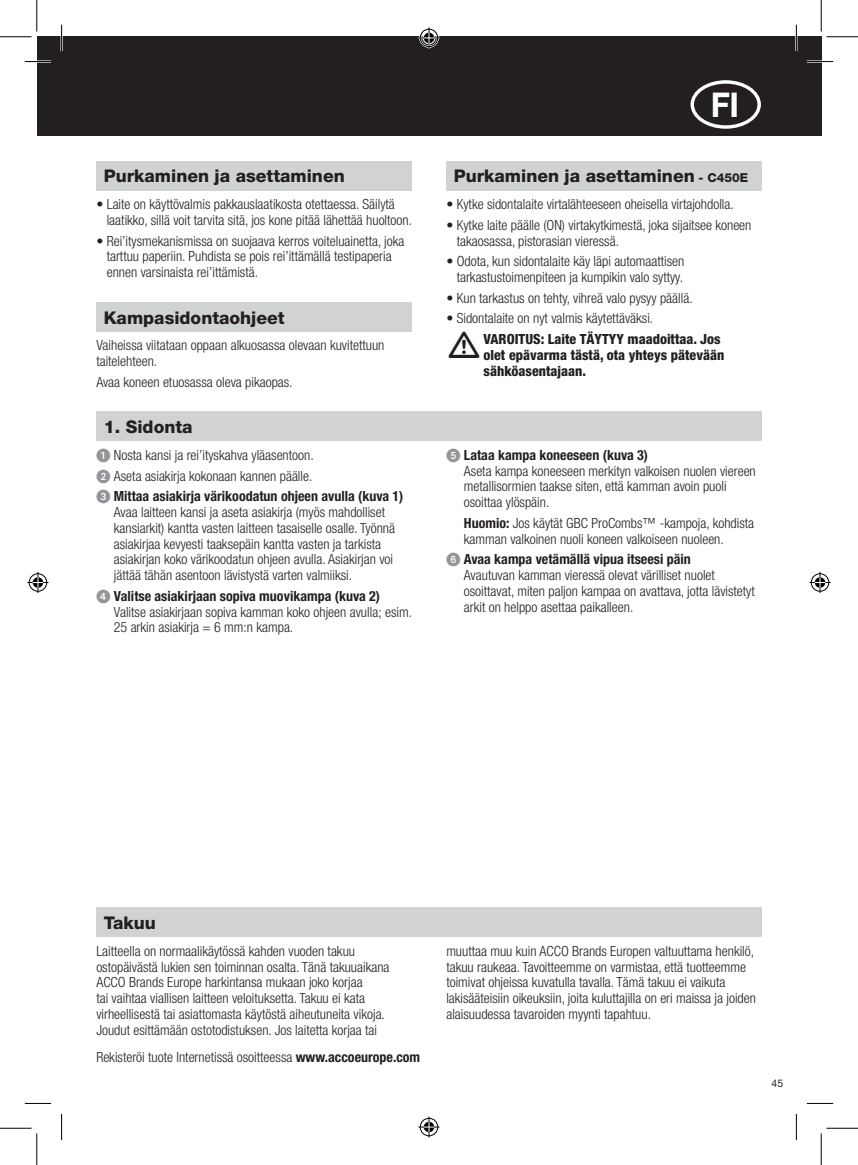
<style>
.page{position:relative;width:858px;height:1165px;background:#fff}
.page>*{position:absolute;margin:0;border:0;box-sizing:border-box;transform-origin:0 0}
.t1{font:700 34.12px "Helvetica Neue";color:#fff;scale:.95 1}
.t2{font:800 17.5px "Helvetica Neue";color:#231f20}
.t3{font:300 condensed 14px/15.8px "Helvetica Neue";color:#231f20}
.t4{font:800 condensed 14px/15.8px "Helvetica Neue";color:#231f20}
.t5{font:10.5px "Helvetica Neue";color:#231f20}
.s1{font-family:"European Pi One";font-weight:400;font-stretch:normal;color:#939598}
.s2{font-weight:700}
.s3{font-size:12.25px}
</style>
<div class="page">
<div style="left:37px;top:37px;width:784px;height:99px;background:#231f20"></div>
<div style="left:96px;top:907px;width:665px;height:30px;background:#d1d2d4"></div>
<div style="left:96px;top:161px;width:315px;height:30px;background:#d1d2d4"></div>
<div style="left:446px;top:161px;width:315px;height:30px;background:#d1d2d4"></div>
<div style="left:96px;top:302px;width:315px;height:30px;background:#d1d2d4"></div>
<div style="left:96px;top:411px;width:665px;height:30px;background:#d1d2d4"></div>
<hr style="left:25px;top:60px;width:26px;height:3px;background:#fff">
<hr style="left:806px;top:60px;width:26px;height:3px;background:#fff">
<hr style="left:60px;top:25px;width:3px;height:26px;background:#fff">
<hr style="left:795px;top:25px;width:2px;height:26px;background:#fff">
<svg style="left:25px;top:61px;width:26px;height:1px"></svg>
<svg style="left:806px;top:61px;width:26px;height:1px"></svg>
<svg style="left:25px;top:1103px;width:26px;height:1px"></svg>
<svg style="left:806px;top:1103px;width:26px;height:1px"></svg>
<svg style="left:61px;top:25px;width:1px;height:26px"></svg>
<svg style="left:61px;top:1114px;width:1px;height:26px"></svg>
<svg style="left:795px;top:25px;width:1px;height:26px"></svg>
<svg style="left:795px;top:1114px;width:1px;height:26px"></svg>
<hr style="left:0;top:36px;width:32px;height:1px;background:#000">
<hr style="left:826px;top:36px;width:31px;height:1px;background:#000">
<hr style="left:0;top:1128px;width:32px;height:1px;background:#000">
<hr style="left:826px;top:1128px;width:31px;height:1px;background:#000">
<hr style="left:36px;top:0;width:1px;height:32px;background:#000">
<hr style="left:36px;top:1133px;width:1px;height:32px;background:#000">
<hr style="left:820px;top:0;width:1px;height:32px;background:#000">
<hr style="left:820px;top:1133px;width:1px;height:32px;background:#000">
<svg style="left:418px;top:27px;width:21px;height:21px"></svg>
<svg style="left:418px;top:1116px;width:21px;height:21px"></svg>
<svg style="left:27px;top:572px;width:21px;height:21px"></svg>
<svg style="left:809px;top:572px;width:21px;height:21px"></svg>
<p class="t2" style="left:104px;top:166px;width:242px">Purkaminen ja asettaminen</p>
<p class="t3" style="left:107px;top:196px;width:307px;text-indent:-10px">• Laite on käyttövalmis pakkauslaatikosta otettaessa. Säilytä laatikko, sillä voit tarvita sitä, jos kone pitää lähettää huoltoon.</p>
<p class="t3" style="left:107px;top:233px;width:299px;text-indent:-10px">• Rei’itysmekanismissa on suojaava kerros voiteluainetta, joka tarttuu paperiin. Puhdista se pois rei’ittämällä testipaperia ennen varsinaista rei’ittämistä.</p>
<p class="t2" style="left:104px;top:307px;width:182px">Kampasidontaohjeet</p>
<p class="t3" style="left:96px;top:337px;width:289px">Vaiheissa viitataan oppaan alkuosassa olevaan kuvitettuun taitelehteen.</p>
<p class="t3" style="left:96px;top:374px;width:198px">Avaa koneen etuosassa oleva pikaopas.</p>
<p class="t2" style="left:104px;top:416px;width:90px">1. Sidonta</p>
<p class="t3" style="left:96px;top:444px;width:308px;line-height:20.7px"><span class="s1">1</span> Nosta kansi ja rei’ityskahva yläasentoon.<br><span class="s1">2</span> Aseta asiakirja kokonaan kannen päälle.<br><span class="s1">3</span> <span class="s2">Mittaa asiakirja värikoodatun ohjeen avulla (kuva 1)</span></p>
<p class="t3" style="left:114px;top:504px;width:283px">Avaa laitteen kansi ja aseta asiakirja (myös mahdolliset kansiarkit) kantta vasten laitteen tasaiselle osalle. Työnnä asiakirjaa kevyesti taaksepäin kantta vasten ja tarkista asiakirjan koko värikoodatun ohjeen avulla. Asiakirjan voi jättää tähän asentoon lävistystä varten valmiiksi.</p>
<p class="t3" style="left:114px;top:588px;width:299px;text-indent:-18px"><span class="s1">4</span> <span class="s2">Valitse asiakirjaan sopiva muovikampa (kuva 2)<br></span>Valitse asiakirjaan sopiva kamman koko ohjeen avulla; esim.<br>25 arkin asiakirja = 6 mm:n kampa.</p>
<h1 class="t1" style="left:689px;top:84px;width:77px">□F I</h1>
<p class="t2" style="left:453px;top:166px;width:296px">Purkaminen ja asettaminen <span class="s3">- C450E</span></p>
<p class="t3" style="left:446px;top:196px;width:289px">• Kytke sidontalaite virtalähteeseen oheisella virtajohdolla.</p>
<p class="t3" style="left:456px;top:217px;width:296px;text-indent:-10px">• Kytke laite päälle (ON) virtakytkimestä, joka sijaitsee koneen takaosassa, pistorasian vieressä.</p>
<p class="t3" style="left:446px;top:253px;width:239px;text-align:right">• Odota, kun sidontalaite käy läpi automaattisen tarkastustoimenpiteen ja kumpikin valo syttyy.</p>
<p class="t3" style="left:446px;top:290px;width:248px">• Kun tarkastus on tehty, vihreä valo pysyy päällä.</p>
<p class="t3" style="left:446px;top:311px;width:208px">• Sidontalaite on nyt valmis käytettäväksi.</p>
<p class="t4" style="left:483px;top:331px;width:242px">VAROITUS: Laite TÄYTYY maadoittaa. Jos olet epävarma tästä, ota yhteys pätevään sähköasentajaan.</p>
<p class="t3" style="left:463px;top:447px;width:293px;text-indent:-18px"><span class="s1">5</span> <span class="s2">Lataa kampa koneeseen (kuva 3)<br></span>Aseta kampa koneeseen merkityn valkoisen nuolen viereen metallisormien taakse siten, että kamman avoin puoli osoittaa ylöspäin.</p>
<p class="t3" style="left:463px;top:515px;width:292px"><span class="s2">Huomio:</span> Jos käytät GBC ProCombs™ -kampoja, kohdista kamman valkoinen nuoli koneen valkoiseen nuoleen.</p>
<p class="t3" style="left:463px;top:551px;width:292px;text-indent:-18px"><span class="s1">6</span> <span class="s2">Avaa kampa vetämällä vipua itseesi päin<br></span>Avautuvan kamman vieressä olevat värilliset nuolet osoittavat, miten paljon kampaa on avattava, jotta lävistetyt arkit on helppo asettaa paikalleen.</p>
<p class="t2" style="left:104px;top:912px;width:54px">Takuu</p>
<p class="t3" style="left:96px;top:943px;width:294px">Laitteella on normaalikäytössä kahden vuoden takuu ostopäivästä lukien sen toiminnan osalta. Tänä takuuaikana ACCO Brands Europe harkintansa mukaan joko korjaa<br>tai vaihtaa viallisen laitteen veloituksetta. Takuu ei kata virheellisestä tai asiattomasta käytöstä aiheutuneita vikoja.<br>Joudut esittämään ostotodistuksen. Jos laitetta korjaa tai</p>
<p class="t3" style="left:446px;top:943px;width:311px">muuttaa muu kuin ACCO Brands Europen valtuuttama henkilö, takuu raukeaa. Tavoitteemme on varmistaa, että tuotteemme toimivat ohjeissa kuvatulla tavalla. Tämä takuu ei vaikuta lakisääteisiin oikeuksiin, joita kuluttajilla on eri maissa ja joiden alaisuudessa tavaroiden myynti tapahtuu.</p>
<p class="t3" style="left:96px;top:1049px;width:325px">Rekisteröi tuote Internetissä osoitteessa <span class="s2">www.accoeurope.com</span></p>
<p class="t5" style="left:771px;top:1077px;width:13px">45</p>
</div>
